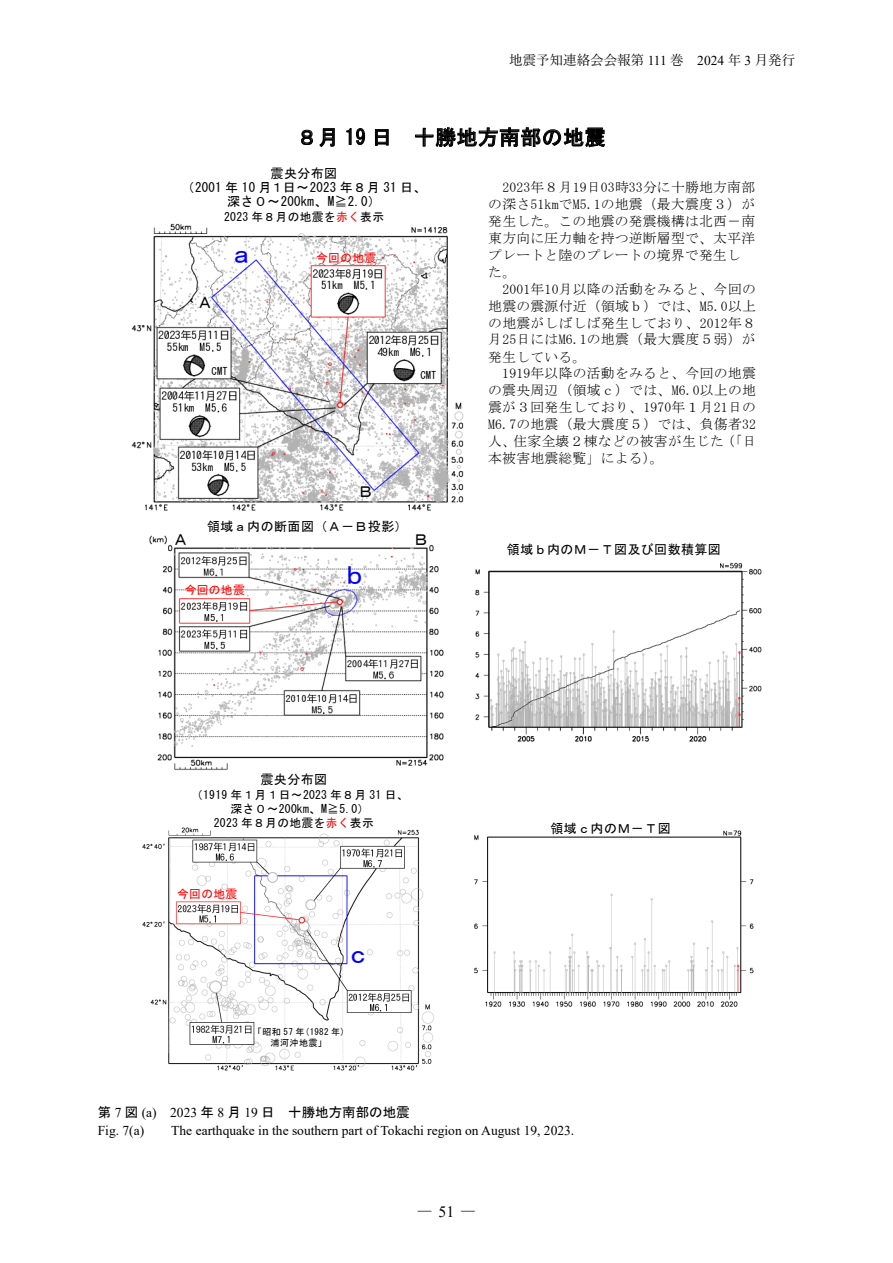
<style>
.page{position:relative;width:893px;height:1263px;background:#fff}
.page>*{position:absolute;margin:0;border:0;box-sizing:border-box;transform-origin:0 0}
.t1{font:26.1px "MS Gothic";color:#00f}
.t2{font:20.85px "MS Gothic";letter-spacing:.025em;color:#000}
.t3{font:15.75px "Yu Mincho";color:#000}
.t4{font:15.6px "MS Gothic";color:#000}
.t5{font:13.8px "MS Mincho";letter-spacing:.02em;color:#000}
.t6{font:13.5px "Times New Roman";color:#000}
.t7{font:13.5px "MS Gothic";color:#000}
.t8{font:13.5px "Yu Mincho";color:#000}
.t9{font:13.05px/14.4px "MS Gothic";letter-spacing:.035em;color:#000;text-align:center}
.t10{font:11.7px "MS Gothic";letter-spacing:.025em;color:#000}
.t11{font:11.7px "MS Gothic";letter-spacing:.025em;color:#f00}
.t12{font:10.5px "MS Gothic";letter-spacing:.015em;color:#000}
.t13{font:9.15px/10.6px "MS Gothic";letter-spacing:.035em;color:#000;text-align:center}
.s1{font-family:"Times New Roman"}
.s2{color:#f00}
</style>
<div class="page">
<img style="left:474px;top:830px;width:280px;height:177px">
<img style="left:142px;top:827px;width:292px;height:244px">
<img style="left:475px;top:562px;width:287px;height:180px">
<img style="left:149px;top:535px;width:295px;height:235px">
<img style="left:131px;top:223px;width:333px;height:288px">
<p class="t8" style="left:509px;top:48px;width:287px">地震予知連絡会会報第 <span class="s1">111</span> 巻　<span class="s1">2024</span> 年 <span class="s1">3</span> 月発行</p>
<p class="t2" style="left:297px;top:127px;width:310px">８月 19 日 十勝地方南部の地震</p>
<p class="t9" style="left:182px;top:166px;width:246px">震央分布図<br>（2001 年 10 月１日～2023 年８月 31 日、深さ０～200km、M≧2.0）</p>
<p class="t10" style="left:224px;top:211px;width:161px">2023 年８月の地震を<span class="s2">赤く</span>表示</p>
<p class="t4" style="left:197px;top:295px;width:17px">Ａ</p>
<p class="t1" style="left:228px;top:240px;width:28px">ａ</p>
<p class="t12" style="left:212px;top:365px;width:18px">CMT</p>
<p class="t11" style="left:316px;top:251px;width:62px">今回の地震</p>
<p class="t12" style="left:420px;top:370px;width:18px">CMT</p>
<p class="t4" style="left:358px;top:484px;width:17px">Ｂ</p>
<p class="t9" style="left:207px;top:519px;width:202px">領域ａ内の断面図（Ａ－Ｂ投影）</p>
<p class="t4" style="left:173px;top:531px;width:17px">Ａ</p>
<p class="t4" style="left:413px;top:531px;width:17px">Ｂ</p>
<p class="t11" style="left:185px;top:584px;width:62px">今回の地震</p>
<p class="t1" style="left:341px;top:562px;width:28px">ｂ</p>
<p class="t5" style="left:502px;top:180px;width:254px">2023年８月19日03時33分に十勝地方南部</p>
<p class="t5" style="left:488px;top:197px;width:268px">の深さ51kmでM5.1の地震（最大震度３）が</p>
<p class="t5" style="left:488px;top:214px;width:268px">発生した。この地震の発震機構は北西－南</p>
<p class="t5" style="left:488px;top:231px;width:268px">東方向に圧力軸を持つ逆断層型で、太平洋</p>
<p class="t5" style="left:488px;top:248px;width:254px">プレートと陸のプレートの境界で発生し</p>
<p class="t5" style="left:488px;top:265px;width:29px">た。</p>
<p class="t5" style="left:502px;top:282px;width:255px">2001年10月以降の活動をみると、今回の</p>
<p class="t5" style="left:488px;top:299px;width:269px">地震の震源付近（領域ｂ）では、M5.0以上</p>
<p class="t5" style="left:488px;top:316px;width:269px">の地震がしばしば発生しており、2012年８</p>
<p class="t5" style="left:488px;top:333px;width:269px">月25日にはM6.1の地震（最大震度５弱）が</p>
<p class="t5" style="left:488px;top:350px;width:100px">発生している。</p>
<p class="t5" style="left:502px;top:367px;width:255px">1919年以降の活動をみると、今回の地震</p>
<p class="t5" style="left:488px;top:383px;width:269px">の震央周辺（領域ｃ）では、M6.0以上の地</p>
<p class="t5" style="left:488px;top:401px;width:269px">震が３回発生しており、1970年１月21日の</p>
<p class="t5" style="left:488px;top:417px;width:269px">M6.7の地震（最大震度５）では、負傷者32</p>
<p class="t5" style="left:488px;top:434px;width:269px">人、住家全壊２棟などの被害が生じた（「日</p>
<p class="t5" style="left:488px;top:451px;width:177px">本被害地震総覧」による）。</p>
<p class="t9" style="left:507px;top:542px;width:216px">領域ｂ内のＭ－Ｔ図及び回数積算図</p>
<p class="t9" style="left:260px;top:772px;width:68px">震央分布図</p>
<p class="t10" style="left:191px;top:789px;width:219px">（1919 年１月１日～2023 年８月 31 日、</p>
<p class="t10" style="left:230px;top:803px;width:140px">深さ０～200km、M≧5.0）</p>
<p class="t10" style="left:214px;top:817px;width:161px">2023 年８月の地震を<span class="s2">赤く</span>表示</p>
<p class="t11" style="left:177px;top:888px;width:62px">今回の地震</p>
<p class="t1" style="left:345px;top:941px;width:28px">ｃ</p>
<p class="t13" style="left:253px;top:1026px;width:94px">「昭和 57 年(1982 年)浦河沖地震」</p>
<p class="t9" style="left:550px;top:821px;width:122px">領域ｃ内のＭ－Ｔ図</p>
<p class="t7" style="left:98px;top:1105px;width:313px">第 <span class="s1">7</span> 図 <span class="s1">(a) 2023</span> 年 <span class="s1">8</span> 月 <span class="s1">19</span> 日　十勝地方南部の地震</p>
<p class="t6" style="left:98px;top:1120px;width:48px">Fig. 7(a)</p>
<p class="t6" style="left:171px;top:1120px;width:404px">The earthquake in the southern part of Tokachi region on August 19, 2023.</p>
<p class="t3" style="left:417px;top:1197px;width:61px">―<span class="s1">51</span>―</p>
</div>
